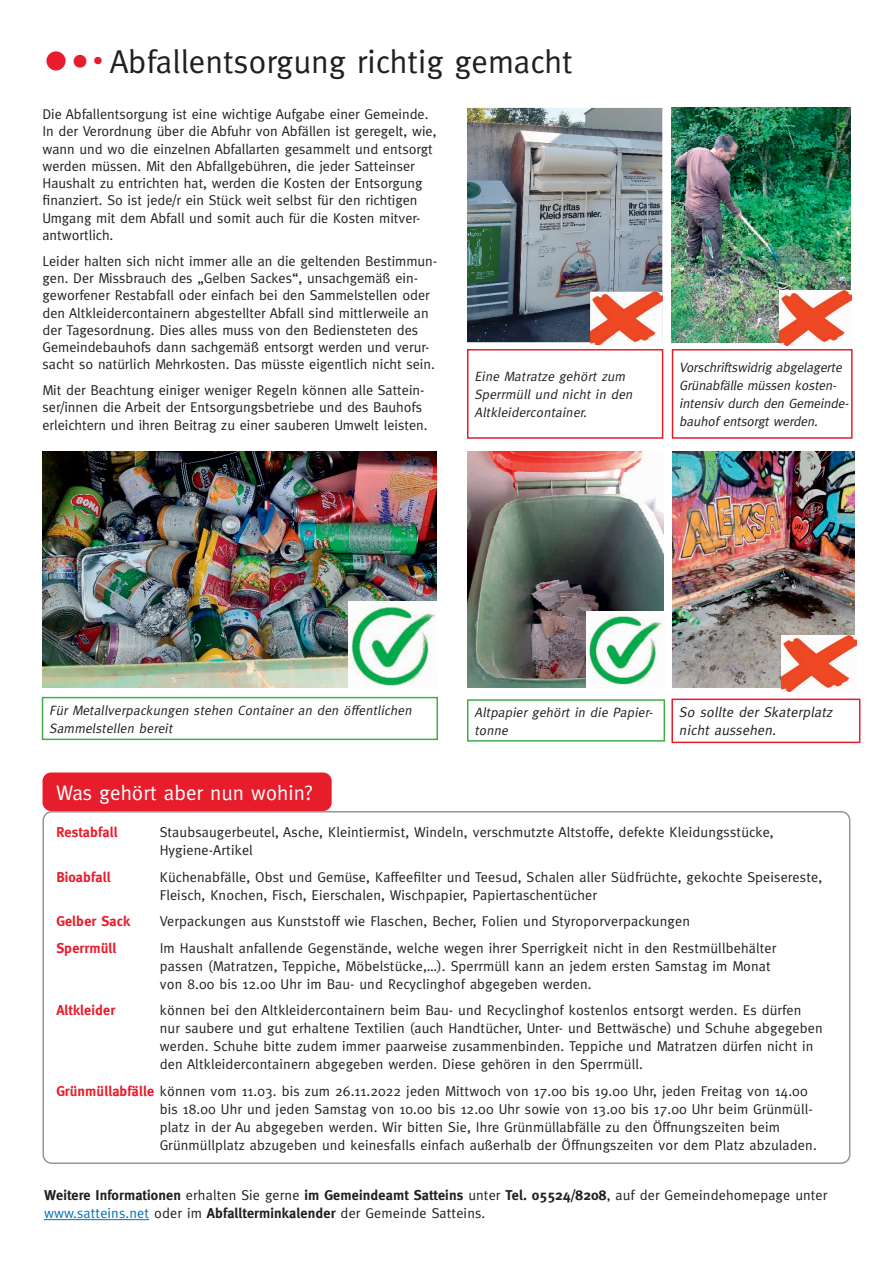
<style>
.page{position:relative;width:893px;height:1263px;background:#fff}
.page>*{position:absolute;margin:0;border:0;box-sizing:border-box;transform-origin:0 0}
.t1{font:33px "Meta";color:#231f20}
.t2{font:21px "Meta";color:#fff}
.t3{font:14.4px "Calibri";color:#000}
.t4{font:14.25px/17.2px "Meta";letter-spacing:.01em;color:#231f20}
.t5{font:700 14.25px/18px "Meta";letter-spacing:.01em;color:#231f20}
.t6{font:700 14.25px "Meta";letter-spacing:.01em;color:#e81d2c}
.t7{font:italic 14.25px/18px "Meta";color:#231f20}
.t8{font:italic 13.5px/18px "Meta";letter-spacing:-.01em;color:#231f20}
.t9{font:11.85px "Calibri";color:#000}
.s1{font-size:54px;color:#e81d2c}
.s2{font-size:36px;color:#e81d2c}
.s3{font-size:21px;color:#e81d2c}
.s4{font-weight:700;color:#e81d2c}
.s5{font-weight:400}
.s6{font-weight:400;color:#0072bc}
</style>
<div class="page">
<div style="left:43px;top:772px;width:289px;height:39px;background:#e81d2c;border-radius:9px"></div>
<div style="left:43px;top:811px;width:807px;height:353px;border:2px solid #939598;border-radius:9px"></div>
<img style="left:467px;top:108px;width:195px;height:234px">
<img style="left:590px;top:292px;width:73px;height:53px">
<img style="left:672px;top:108px;width:178px;height:234px">
<img style="left:779px;top:291px;width:73px;height:54px">
<img style="left:672px;top:452px;width:183px;height:236px">
<img style="left:782px;top:635px;width:74px;height:56px">
<div style="left:467px;top:349px;width:196px;height:90px;border:2px solid #e81d2c"></div>
<div style="left:672px;top:349px;width:181px;height:90px;border:2px solid #e81d2c"></div>
<div style="left:671px;top:698px;width:189px;height:45px;border:2px solid #e81d2c"></div>
<img style="left:468px;top:452px;width:196px;height:236px">
<img style="left:586px;top:611px;width:78px;height:77px">
<div style="left:467px;top:699px;width:198px;height:43px;border:2px solid #40ae49"></div>
<img style="left:43px;top:452px;width:394px;height:236px">
<img style="left:349px;top:601px;width:88px;height:87px">
<div style="left:42px;top:697px;width:396px;height:43px;border:2px solid #40ae49"></div>
<hr style="left:44px;top:1219px;width:105px;height:1px;background:#0072bc">
<h1 class="t1" style="left:43px;top:42px;width:532px"><span class="s1">•</span><span class="s2">•</span> <span class="s3">•</span> Abfallentsorgung richtig gemacht</h1>
<p class="t4" style="left:43px;top:105px;width:395px">Die Abfallentsorgung ist eine wichtige Aufgabe einer Gemeinde.<br>In der Verordnung über die Abfuhr von Abfällen ist geregelt, wie, wann und wo die einzelnen Abfallarten gesammelt und entsorgt werden müssen. Mit den Abfallgebühren, die jeder Satteinser Haushalt zu entrichten hat, werden die Kosten der Entsorgung finanziert. So ist jede/r ein Stück weit selbst für den richtigen Umgang mit dem Abfall und somit auch für die Kosten mitver&shy;antwortlich.</p>
<p class="t4" style="left:43px;top:252px;width:396px">Leider halten sich nicht immer alle an die geltenden Bestimmun&shy;gen. Der Missbrauch des „Gelben Sackes“, unsachgemäß ein&shy;geworfener Restabfall oder einfach bei den Sammelstellen oder den Altkleidercontainern abgestellter Abfall sind mittlerweile an der Tagesordnung. Dies alles muss von den Bediensteten des Gemeindebauhofs dann sachgemäß entsorgt werden und verur&shy;sacht so natürlich Mehrkosten. Das müsste eigentlich nicht sein.</p>
<p class="t4" style="left:43px;top:381px;width:387px">Mit der Beachtung einiger weniger Regeln können alle Sattein&shy;ser/innen die Arbeit der Entsorgungsbetriebe und des Bauhofs erleichtern und ihren Beitrag zu einer sauberen Umwelt leisten.</p>
<p class="t3" style="left:326px;top:308px;width:99px">entsorgt werden</p>
<p class="t8" style="left:474px;top:367px;width:162px">Eine Matratze gehört zum<br>Sperrmüll und nicht in den<br>Altkleidercontainer.</p>
<p class="t8" style="left:679px;top:358px;width:173px">Vorschriftswidrig abgelagerte<br>Grünabfälle müssen kosten&shy;intensiv durch den Gemeinde&shy;bauhof entsorgt werden.</p>
<p class="t8" style="left:49px;top:701px;width:367px">Für Metallverpackungen stehen Container an den öffentlichen<br>Sammelstellen bereit</p>
<h2 class="t2" style="left:56px;top:781px;width:258px">Was gehört aber nun wohin?</h2>
<p class="t8" style="left:474px;top:703px;width:182px">Altpapier gehört in die Papier&shy;tonne</p>
<p class="t7" style="left:679px;top:703px;width:158px">So sollte der Skaterplatz nicht aussehen.</p>
<p class="t6" style="left:56px;top:824px;width:63px">Restabfall</p>
<p class="t4" style="left:160px;top:823px;width:615px;line-height:18px">Staubsaugerbeutel, Asche, Kleintiermist, Windeln, verschmutzte Altstoffe, defekte Kleidungsstücke,<br>Hygiene-Artikel</p>
<p class="t6" style="left:56px;top:868px;width:56px">Bioabfall</p>
<p class="t4" style="left:160px;top:867px;width:664px;line-height:18px">Küchenabfälle, Obst und Gemüse, Kaffeefilter und Teesud, Schalen aller Südfrüchte, gekochte Speisereste,<br>Fleisch, Knochen, Fisch, Eierschalen, Wischpapier, Papiertaschentücher</p>
<p class="t6" style="left:56px;top:913px;width:75px">Gelber Sack</p>
<p class="t4" style="left:160px;top:912px;width:532px">Verpackungen aus Kunststoff wie Flaschen, Becher, Folien und Styroporverpackungen</p>
<p class="t6" style="left:56px;top:939px;width:62px">Sperrmüll</p>
<p class="t4" style="left:160px;top:938px;width:618px;line-height:18px">Im Haushalt anfallende Gegenstände, welche wegen ihrer Sperrigkeit nicht in den Restmüllbehälter passen (Matratzen, Teppiche, Möbelstücke,…). Sperrmüll kann an jedem ersten Samstag im Monat von 8.00 bis 12.00 Uhr im Bau- und Recyclinghof abgegeben werden.</p>
<p class="t6" style="left:56px;top:1002px;width:61px">Altkleider</p>
<p class="t4" style="left:160px;top:1001px;width:664px;line-height:18px">können bei den Altkleidercontainern beim Bau- und Recyclinghof kostenlos entsorgt werden. Es dürfen nur saubere und gut erhaltene Textilien (auch Handtücher, Unter- und Bettwäsche) und Schuhe abgegeben werden. Schuhe bitte zudem immer paarweise zusammenbinden. Teppiche und Matratzen dürfen nicht in den Altkleidercontainern abgegeben werden. Diese gehören in den Sperrmüll.</p>
<p class="t4" style="left:160px;top:1081px;width:658px;line-height:18px;text-indent:-103px"><span class="s4">Grünmüllabfälle</span> können vom 11.03. bis zum 26.11.2022 jeden Mittwoch von 17.00 bis 19.00 Uhr, jeden Freitag von 14.00 bis 18.00 Uhr und jeden Samstag von 10.00 bis 12.00 Uhr sowie von 13.00 bis 17.00 Uhr beim Grünmüll&shy;platz in der Au abgegeben werden. Wir bitten Sie, Ihre Grünmüllabfälle zu den Öffnungszeiten beim Grünmüllplatz abzugeben und keinesfalls einfach außerhalb der Öffnungszeiten vor dem Platz abzuladen.</p>
<p class="t9" style="left:690px;top:1135px;width:185px">Abfallentsorgung – Gemeinde Satteins</p>
<p class="t5" style="left:44px;top:1185px;width:785px">Weitere Informationen <span class="s5">erhalten Sie gerne</span> im Gemeindeamt Satteins <span class="s5">unter</span> Tel. 05524/8208<span class="s5">, auf der Gemeindehomepage unter </span><span class="s6">www.satteins.net</span> <span class="s5">oder im</span> Abfallterminkalender <span class="s5">der Gemeinde Satteins.</span></p>
</div>
